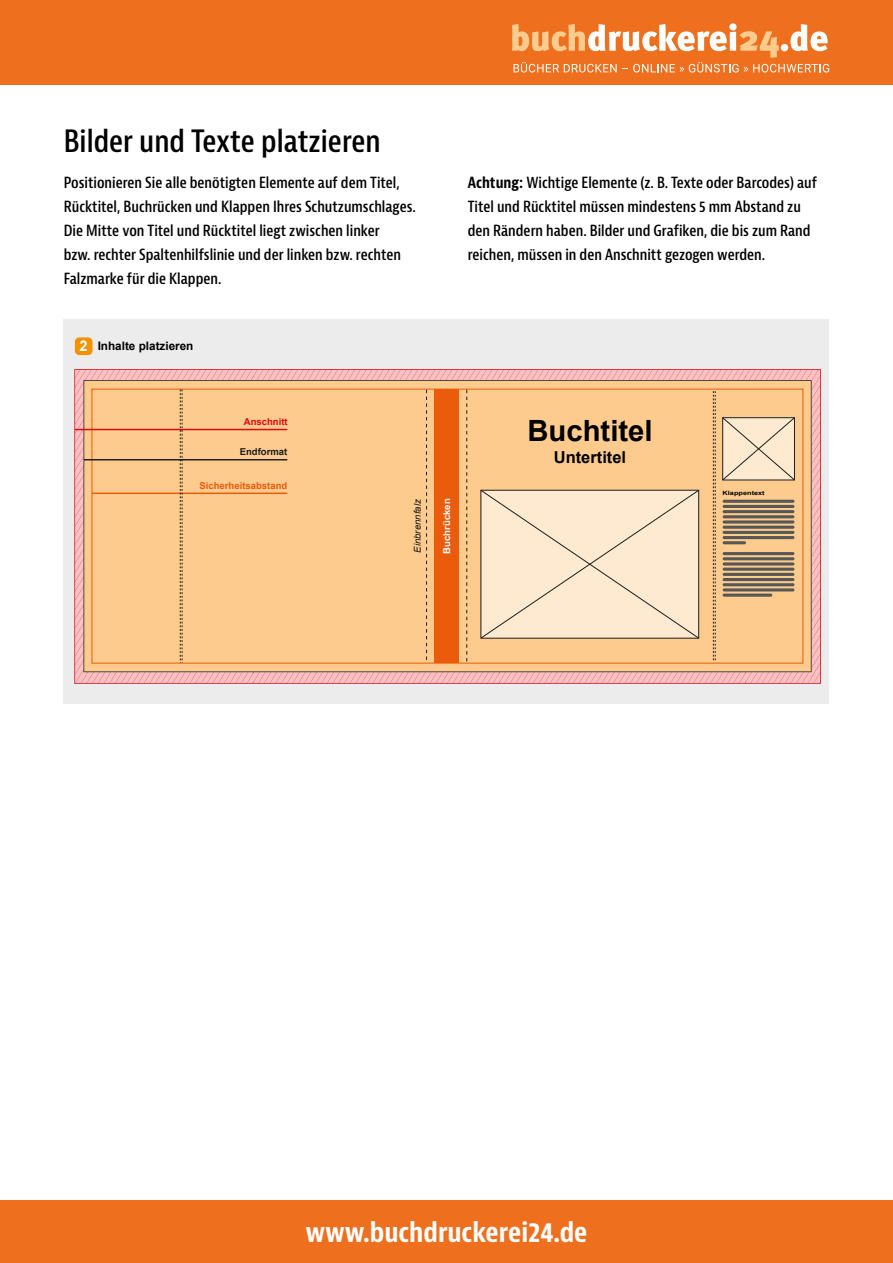
<style>
.page{position:relative;width:893px;height:1263px;background:#fff}
.page>*{position:absolute;margin:0;border:0;box-sizing:border-box;transform-origin:0 0}
.t1{font:600 condensed 30px "Bernina Sans";color:#000}
.t2{font:700 29.25px "Arial";color:#000}
.t3{font:700 condensed 27px "Bernina Sans";color:#fff}
.t4{font:700 16.5px "Arial";color:#000}
.t5{font:600 condensed 15px/24px "Bernina Sans";color:#000}
.t6{font:700 11.7px "Arial";color:#000}
.t7{font:700 9.45px "Arial";color:#ea5b0c}
.t8{font:italic 9.45px "Arial";color:#1d1d1b}
.t9{font:700 9.45px "Arial";color:#fff}
.t10{font:700 9.45px "Arial";color:#e30613}
.t11{font:700 9.45px "Arial";color:#1d1d1b}
.t12{font:700 5.85px "Arial";color:#000;scale:1.26 1}
.s1{font-weight:700}
.s2{font-size:14.7px;color:#fff}
</style>
<div class="page">
<div style="left:0;top:1200px;width:893px;height:63px;background:#ee701e"></div>
<div style="left:0;top:0;width:893px;height:85px;background:#ee701e"></div>
<svg style="left:512px;top:23px;width:317px;height:49px"></svg>
<div style="left:64px;top:320px;width:765px;height:384px;background:#ececec"></div>
<div style="left:75px;top:337px;width:18px;height:18px;background:#f39200;border-radius:4px"></div>
<svg style="left:75px;top:370px;width:745px;height:313px;fill:#f8c1c4"></svg>
<div style="left:84px;top:380px;width:727px;height:292px;background:#fccb8d"></div>
<hr style="left:75px;top:429px;width:212px;height:1px;background:#e30613">
<hr style="left:84px;top:459px;width:203px;height:1px;background:#1d1d1b">
<hr style="left:92px;top:492px;width:195px;height:2px;background:#ea5b0c">
<svg style="left:466px;top:390px;width:1px;height:273px"></svg>
<svg style="left:426px;top:390px;width:1px;height:272px"></svg>
<svg style="left:713px;top:391px;width:3px;height:270px"></svg>
<svg style="left:180px;top:389px;width:3px;height:274px"></svg>
<svg style="left:480px;top:489px;width:219px;height:150px"></svg>
<svg style="left:722px;top:417px;width:73px;height:64px"></svg>
<hr style="left:723px;top:500px;width:71px;height:3px;background:#575756;border-radius:2px">
<hr style="left:723px;top:505px;width:71px;height:3px;background:#575756;border-radius:2px">
<hr style="left:723px;top:510px;width:71px;height:3px;background:#575756;border-radius:2px">
<hr style="left:723px;top:515px;width:71px;height:3px;background:#575756;border-radius:2px">
<svg style="left:723px;top:520px;width:71px;height:4px"></svg>
<hr style="left:723px;top:526px;width:71px;height:3px;background:#575756;border-radius:2px">
<hr style="left:723px;top:531px;width:71px;height:3px;background:#575756;border-radius:2px">
<hr style="left:723px;top:536px;width:71px;height:3px;background:#575756;border-radius:2px">
<hr style="left:723px;top:541px;width:23px;height:3px;background:#575756;border-radius:2px">
<hr style="left:723px;top:552px;width:71px;height:3px;background:#575756;border-radius:2px">
<hr style="left:723px;top:557px;width:71px;height:3px;background:#575756;border-radius:2px">
<hr style="left:723px;top:562px;width:71px;height:3px;background:#575756;border-radius:2px">
<hr style="left:723px;top:568px;width:71px;height:3px;background:#575756;border-radius:2px">
<hr style="left:723px;top:573px;width:71px;height:3px;background:#575756;border-radius:2px">
<hr style="left:723px;top:578px;width:71px;height:3px;background:#575756;border-radius:2px">
<hr style="left:723px;top:583px;width:71px;height:3px;background:#575756;border-radius:2px">
<hr style="left:723px;top:588px;width:71px;height:3px;background:#575756;border-radius:2px">
<hr style="left:723px;top:594px;width:49px;height:3px;background:#575756;border-radius:2px">
<div style="left:434px;top:389px;width:25px;height:274px;background:#ea5b0c"></div>
<h1 class="t1" style="left:64px;top:123px;width:318px">Bilder und Texte platzieren</h1>
<p class="t5" style="left:64px;top:171px;width:353px">Positionieren Sie alle benötigten Elemente auf dem Titel, Rücktitel, Buchrücken und Klappen Ihres Schutzumschlages.<br>Die Mitte von Titel und Rücktitel liegt zwischen linker<br>bzw. rechter Spaltenhilfslinie und der linken bzw. rechten Falzmarke für die Klappen.</p>
<p class="t5" style="left:468px;top:171px;width:351px"><span class="s1">Achtung:</span> Wichtige Elemente (z. B. Texte oder Barcodes) auf Titel und Rücktitel müssen mindestens 5 mm Abstand zu den Rändern haben. Bilder und Grafiken, die bis zum Rand reichen, müssen in den Anschnitt gezogen werden.</p>
<p class="t6" style="left:80px;top:338px;width:115px"><span class="s2">2</span> Inhalte platzieren</p>
<p class="t10" style="left:244px;top:415px;width:45px">Anschnitt</p>
<p class="t11" style="left:240px;top:445px;width:49px">Endformat</p>
<p class="t7" style="left:199px;top:478px;width:89px">Sicherheitsabstand</p>
<p class="t8" style="left:411px;top:553px;width:55px;rotate:-90deg">Einbrennfalz</p>
<p class="t9" style="left:440px;top:554px;width:57px;rotate:-90deg">Buchrücken</p>
<h2 class="t2" style="left:527px;top:410px;width:127px">Buchtitel</h2>
<p class="t4" style="left:554px;top:446px;width:74px">Untertitel</p>
<p class="t12" style="left:723px;top:489px;width:35px">Klappentext</p>
<h3 class="t3" style="left:305px;top:1216px;width:284px">www.buchdruckerei24.de</h3>
</div>
